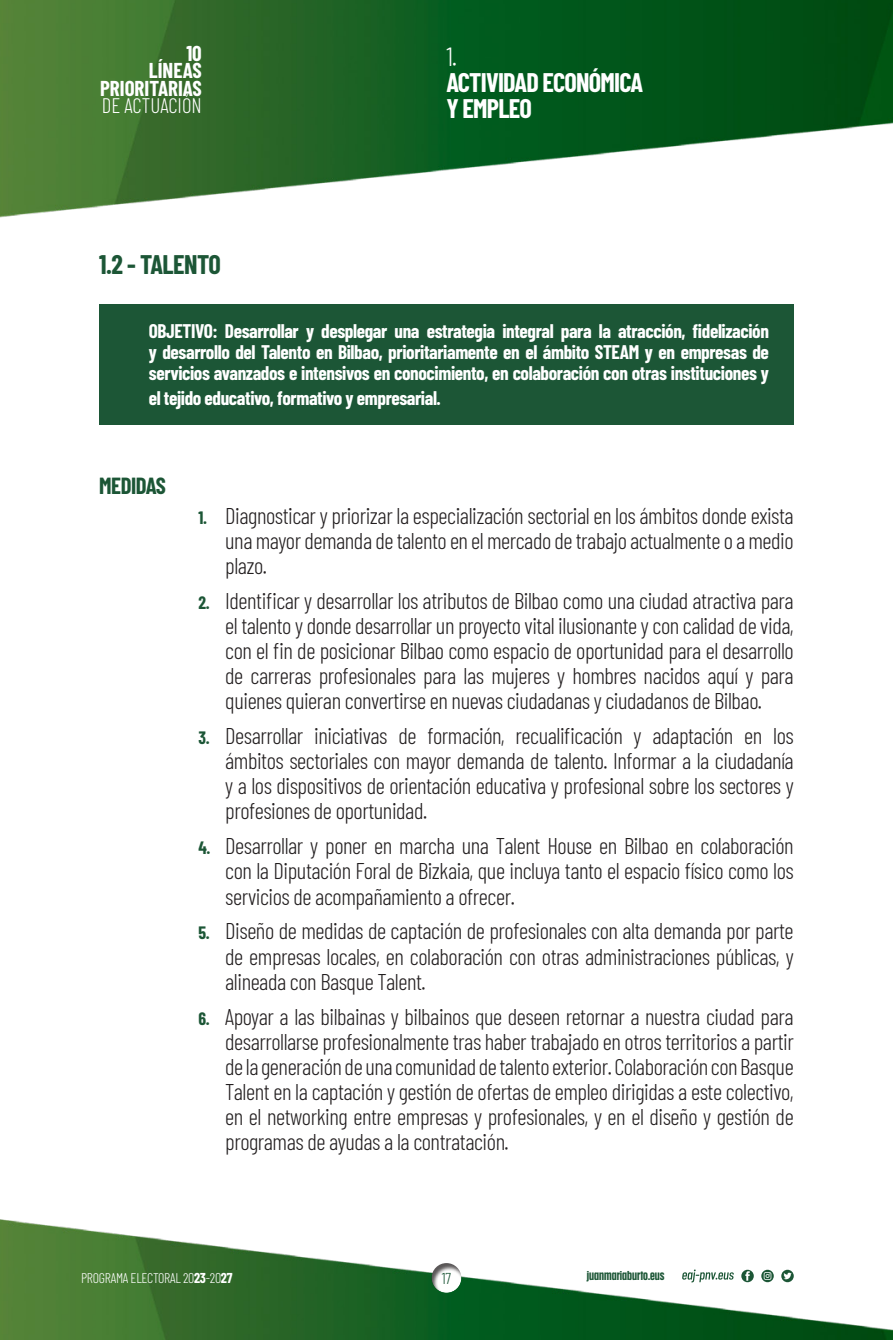
<style>
.page{position:relative;width:893px;height:1340px;background:#fff}
.page>*{position:absolute;margin:0;border:0;box-sizing:border-box;transform-origin:0 0}
.t1{font:700 26.25px/26.2px "Barlow Condensed";letter-spacing:-.03em;color:#fff}
.Estilo_de_titulo_2_1{font:700 26.25px "Barlow Condensed";letter-spacing:-.02em;color:#1c5636}
.t2{font:300 26.25px "Barlow Condensed";color:#fff}
.comun_-_CON_NUMERO{font:300 22.75px/25px "Barlow Condensed";letter-spacing:-.02em;color:#231f20;text-align:justify}
.TIT2{font:700 22.75px "Barlow Condensed";letter-spacing:-.02em;color:#1c5636}
.t3{font:700 21px/17.5px "Barlow Condensed";color:#fff;text-align:right}
.t4{font:300 21px "Barlow Condensed";color:#fff}
.OBJETIVOS{font:700 19.25px/21.2px "Barlow Condensed";letter-spacing:-.02em;color:#fff;text-align:justify}
.t5{font:300 15.75px "Barlow Condensed";color:#1c5636}
.t6{font:300 14px "Barlow Condensed";letter-spacing:-.02em;color:#fff}
.t7{font:700 12.25px "Anguita Sans";color:#1c5636}
.s1{font-weight:700;font-size:17.5px;color:#1c5636}
.s2{font-weight:700}
</style>
<div class="page">
<img style="left:0;top:0;width:893px;height:1339px">
<div style="left:431px;top:1260px;width:33px;height:33px;background:#231f20;opacity:.75"></div>
<svg style="left:741px;top:1269px;width:13px;height:13px"></svg>
<svg style="left:761px;top:1269px;width:13px;height:13px"></svg>
<svg style="left:781px;top:1269px;width:13px;height:13px"></svg>
<svg style="left:682px;top:1269px;width:52px;height:13px"></svg>
<div style="left:99px;top:304px;width:695px;height:120px;background:#1c5636"></div>
<p class="t3" style="left:100px;top:43px;width:103px">10<br>LÍNEAS<br>PRIORITARIAS</p>
<p class="t4" style="left:102px;top:91px;width:101px">DE ACTUACIÓN</p>
<p class="Estilo_de_titulo_2_1" style="left:99px;top:246px;width:123px">1.2 - TALENTO</p>
<p class="t2" style="left:446px;top:38px;width:12px">1.</p>
<p class="t1" style="left:446px;top:68px;width:198px">ACTIVIDAD ECONÓMICA<br>Y EMPLEO</p>
<p class="OBJETIVOS" style="left:149px;top:319px;width:622px">OBJETIVO: Desarrollar y desplegar una estrategia integral para la atracción, fidelización y desarrollo del Talento en Bilbao, prioritariamente en el ámbito STEAM y en empresas de servicios avanzados e intensivos en conocimiento, en colaboración con otras instituciones y</p>
<p class="OBJETIVOS" style="left:149px;top:386px;width:294px">el tejido educativo, formativo y empresarial.</p>
<p class="TIT2" style="left:99px;top:470px;width:68px">MEDIDAS</p>
<p class="comun_-_CON_NUMERO" style="left:225px;top:502px;width:570px;text-indent:-27px"><span class="s1">1.</span> Diagnosticar y priorizar la especialización sectorial en los ámbitos donde exista una mayor demanda de talento en el mercado de trabajo actualmente o a medio plazo.</p>
<p class="comun_-_CON_NUMERO" style="left:225px;top:587px;width:570px;text-indent:-27px"><span class="s1">2.</span> Identificar y desarrollar los atributos de Bilbao como una ciudad atractiva para el talento y donde desarrollar un proyecto vital ilusionante y con calidad de vida, con el fin de posicionar Bilbao como espacio de oportunidad para el desarrollo de carreras profesionales para las mujeres y hombres nacidos aquí y para quienes quieran convertirse en nuevas ciudadanas y ciudadanos de Bilbao.</p>
<p class="comun_-_CON_NUMERO" style="left:225px;top:722px;width:570px;text-indent:-27px"><span class="s1">3.</span> Desarrollar iniciativas de formación, recualificación y adaptación en los ámbitos sectoriales con mayor demanda de talento. Informar a la ciudadanía y a los dispositivos de orientación educativa y profesional sobre los sectores y profesiones de oportunidad.</p>
<p class="comun_-_CON_NUMERO" style="left:225px;top:832px;width:570px;text-indent:-27px"><span class="s1">4.</span> Desarrollar y poner en marcha una Talent House en Bilbao en colaboración con la Diputación Foral de Bizkaia, que incluya tanto el espacio físico como los servicios de acompañamiento a ofrecer.</p>
<p class="comun_-_CON_NUMERO" style="left:225px;top:917px;width:570px;text-indent:-27px"><span class="s1">5.</span> Diseño de medidas de captación de profesionales con alta demanda por parte de empresas locales, en colaboración con otras administraciones públicas, y alineada con Basque Talent.</p>
<p class="comun_-_CON_NUMERO" style="left:225px;top:1002px;width:570px;text-indent:-27px"><span class="s1">6.</span> Apoyar a las bilbainas y bilbainos que deseen retornar a nuestra ciudad para desarrollarse profesionalmente tras haber trabajado en otros territorios a partir de la generación de una comunidad de talento exterior. Colaboración con Basque Talent en la captación y gestión de ofertas de empleo dirigidas a este colectivo, en el networking entre empresas y profesionales, y en el diseño y gestión de programas de ayudas a la contratación.</p>
<p class="t6" style="left:81px;top:1267px;width:153px">PROGRAMA ELECTORAL 20<span class="s2">23</span>-20<span class="s2">27</span></p>
<p class="t5" style="left:442px;top:1267px;width:11px">17</p>
<p class="t7" style="left:587px;top:1268px;width:79px">juanmariaburto.eus</p>
</div>
